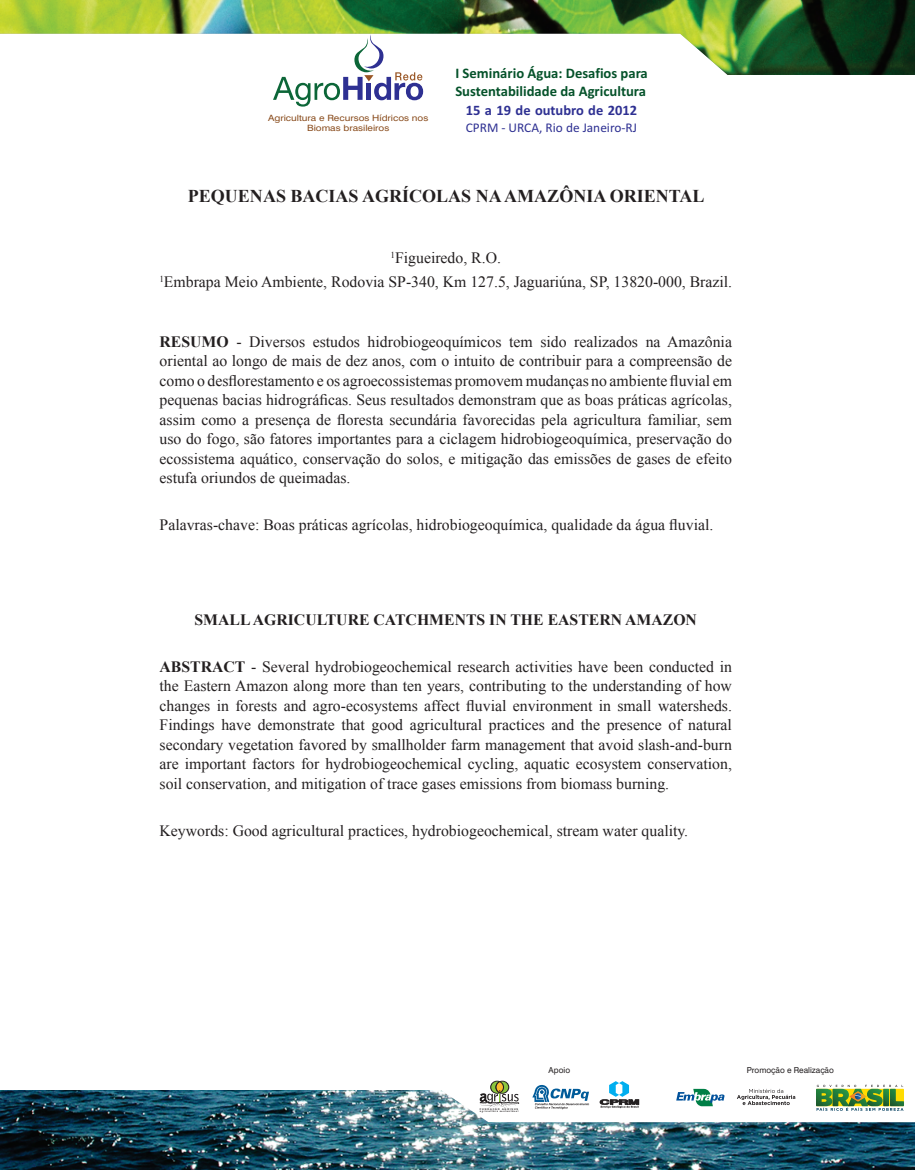
<style>
.page{position:relative;width:915px;height:1170px;background:#fff}
.page>*{position:absolute;margin:0;border:0;box-sizing:border-box;transform-origin:0 0}
._1_TITULO{font:700 18px "Times New Roman";color:#231f20}
._3_RESUMO_ABSTRACT{font:15.75px/19.5px "Times New Roman";color:#231f20;text-align:justify}
._2_AUTORES{font:15.75px "Times New Roman";color:#231f20}
._4_TITULO_DE_RESUMO{font:700 15.75px "Times New Roman";color:#231f20}
.t1{font:700 14.7px/17.9px "Calibri";color:#05522a}
.t2{font:700 14.4px "Calibri";color:#2e3092}
.t3{font:13.35px "Calibri";color:#2e3092}
.t4{font:8.7px/10.4px "Swiss 721 BT";color:#894c1d;text-align:center;scale:1.16 1}
.t5{font:8.25px "Swiss 721 BT";color:#231f20}
.t6{font:700 2.4px/2.7px "Arial";letter-spacing:.235em;color:#231f20}
.s1{font-weight:700}
</style>
<div class="page">
<img style="left:0;top:1090px;width:914px;height:79px">
<svg style="left:441px;top:1080px;width:473px;height:42px"></svg>
<img style="left:0;top:0;width:914px;height:75px">
<svg style="left:273px;top:34px;width:150px;height:73px"></svg>
<p class="t4" style="left:268px;top:113px;width:140px">Agricultura e Recursos Hídricos nos<br>Biomas brasileiros</p>
<p class="t1" style="left:455px;top:65px;width:194px">I Seminário Água: Desafios para<br>Sustentabilidade da Agricultura</p>
<p class="t2" style="left:465px;top:101px;width:173px">15 a 19 de outubro de 2012</p>
<p class="t3" style="left:465px;top:119px;width:173px">CPRM - URCA, Rio de Janeiro-RJ</p>
<p class="_1_TITULO" style="left:188px;top:183px;width:518px">PEQUENAS BACIAS AGRÍCOLAS NA AMAZÔNIA ORIENTAL</p>
<p class="_2_AUTORES" style="left:390px;top:247px;width:112px"><sup>1</sup>Figueiredo, R.O.</p>
<p class="_2_AUTORES" style="left:159px;top:271px;width:574px"><sup>1</sup>Embrapa Meio Ambiente, Rodovia SP-340, Km 127.5, Jaguariúna, SP, 13820-000, Brazil.</p>
<p class="_3_RESUMO_ABSTRACT" style="left:159px;top:331px;width:573px"><span class="s1">RESUMO</span> - Diversos estudos hidrobiogeoquímicos tem sido realizados na Amazônia oriental ao longo de mais de dez anos, com o intuito de contribuir para a compreensão de como o desflorestamento e os agroecossistemas promovem mudanças no ambiente fluvial em pequenas bacias hidrográficas. Seus resultados demonstram que as boas práticas agrícolas, assim como a presença de floresta secundária favorecidas pela agricultura familiar, sem uso do fogo, são fatores importantes para a ciclagem hidrobiogeoquímica, preservação do ecossistema aquático, conservação do solos, e mitigação das emissões de gases de efeito estufa oriundos de queimadas.</p>
<p class="_3_RESUMO_ABSTRACT" style="left:159px;top:515px;width:555px">Palavras-chave: Boas práticas agrícolas, hidrobiogeoquímica, qualidade da água fluvial.</p>
<p class="_4_TITULO_DE_RESUMO" style="left:194px;top:608px;width:504px">SMALL AGRICULTURE CATCHMENTS IN THE EASTERN AMAZON</p>
<p class="_3_RESUMO_ABSTRACT" style="left:159px;top:656px;width:573px"><span class="s1">ABSTRACT</span> - Several hydrobiogeochemical research activities have been conducted in the Eastern Amazon along more than ten years, contributing to the understanding of how changes in forests and agro-ecosystems affect fluvial environment in small watersheds.<br>Findings have demonstrate that good agricultural practices and the presence of natural secondary vegetation favored by smallholder farm management that avoid slash-and-burn are important factors for hydrobiogeochemical cycling, aquatic ecosystem conservation, soil conservation, and mitigation of trace gases emissions from biomass burning.</p>
<p class="_3_RESUMO_ABSTRACT" style="left:159px;top:820px;width:530px">Keywords: Good agricultural practices, hydrobiogeochemical, stream water quality.</p>
<p class="t6" style="left:479px;top:1107px;width:40px">FUNDAÇÃO AGRISUS agricultura sustentável</p>
<p class="t5" style="left:548px;top:1064px;width:23px">Apoio</p>
<p class="t5" style="left:746px;top:1064px;width:89px">Promoção e Realização</p>
</div>
